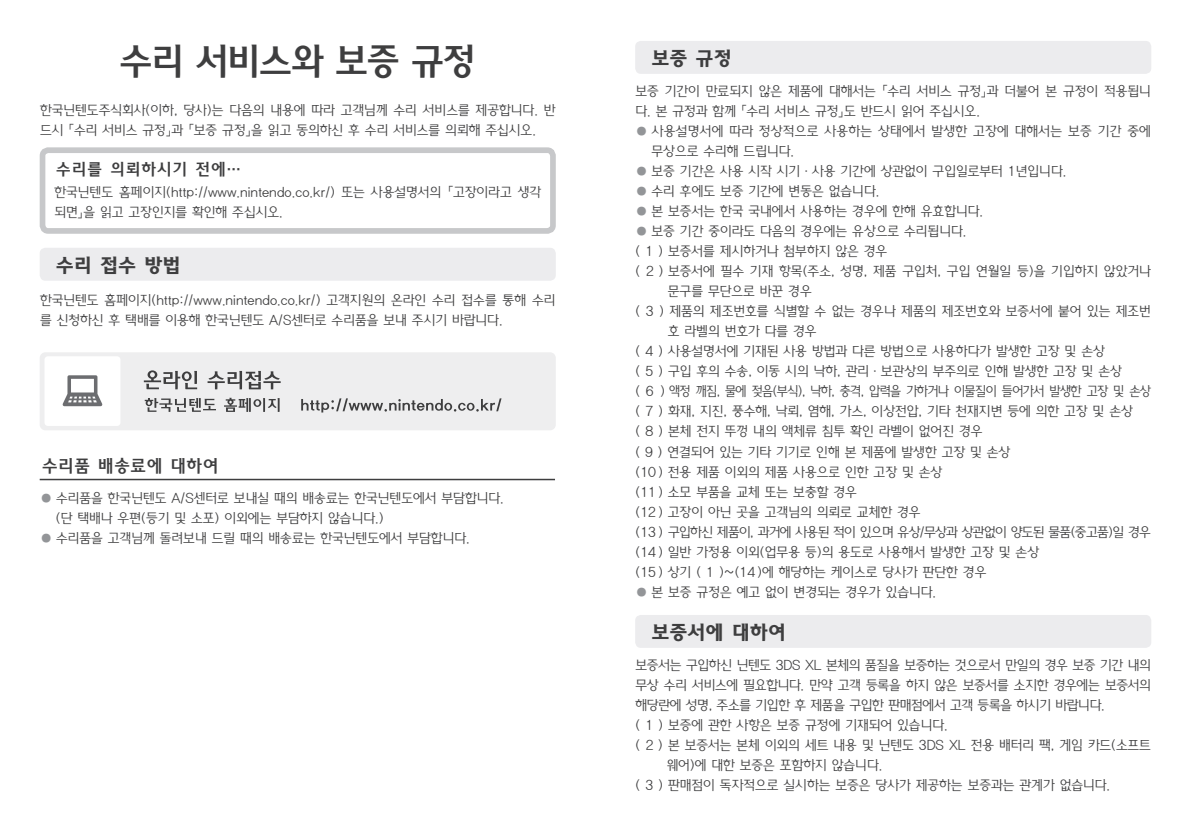
<style>
.page{position:relative;width:1191px;height:840px;background:#fff}
.page>*{position:absolute;margin:0;border:0;box-sizing:border-box;transform-origin:0 0}
.Title_repair{font:500 36px "Korean HAN";letter-spacing:-.075em;color:#3e3e3f;scale:.95 1}
.t1{font:700 19px "Korean HAN";color:#3e3e3f;scale:.95 1}
.段落スタイル_1{font:500 17px "Korean HAN";letter-spacing:.005em;color:#3e3e3f;scale:.95 1}
.t2{font:500 16px "Korean HAN";letter-spacing:.025em;color:#3e3e3f;scale:.95 1}
.Warranty_text{font:300 13px/20px "Korean HAN";letter-spacing:-.05em;color:#3e3e3f;scale:.95 1}
.Body_text_1{font:300 13px/20px "Korean HAN";letter-spacing:-.05em;color:#3e3e3f;scale:.95 1}
.Bullet_text_1{font:300 13px "Korean HAN";letter-spacing:-.05em;color:#3e3e3f;scale:.95 1}
.Warranty_text-2{font:300 13px "Korean HAN";letter-spacing:-.1em;color:#3e3e3f;scale:.95 1}
.Bullet_text_1-2{font:300 13px "Korean HAN";letter-spacing:-.03em;color:#3e3e3f;scale:.95 1}
.s1{color:#939598}
</style>
<div class="page">
<div style="left:635px;top:41px;width:516px;height:33px;background:#ececee;border-radius:6px"></div>
<div style="left:635px;top:614px;width:516px;height:33px;background:#ececee;border-radius:6px"></div>
<hr style="left:40px;top:478px;width:515px;height:2px;background:#3e3e3f">
<div style="left:40px;top:147px;width:516px;height:86px;border:6px solid #c7c8ca;border-radius:6px"></div>
<div style="left:40px;top:248px;width:516px;height:32px;background:#ececee;border-radius:6px"></div>
<div style="left:40px;top:352px;width:516px;height:78px;background:#eeeeef;border-radius:6px"></div>
<div style="left:44px;top:356px;width:76px;height:69px;background:#fff;border-radius:3px"></div>
<svg style="left:63px;top:375px;width:39px;height:31px"></svg>
<svg style="left:144px;top:370px;width:53px;height:19px"></svg>
<svg style="left:207px;top:371px;width:74px;height:18px"></svg>
<svg style="left:145px;top:398px;width:71px;height:13px"></svg>
<svg style="left:224px;top:397px;width:56px;height:14px"></svg>
<svg style="left:301px;top:398px;width:200px;height:14px"></svg>
<p class="Title_repair" style="left:119px;top:42px;width:378px">수리 서비스와 보증 규정</p>
<p class="Body_text_1" style="left:40px;top:100px;width:545px">한국닌텐도주식회사(이하, 당사)는 다음의 내용에 따라 고객님께 수리 서비스를 제공합니다. 반 드시 「수리 서비스 규정」과 「보증 규정」을 읽고 동의하신 후 수리 서비스를 의뢰해 주십시오.</p>
<p class="t2" style="left:56px;top:161px;width:197px">수리를 의뢰하시기 전에…</p>
<p class="Warranty_text" style="left:54px;top:182px;width:515px">한국닌텐도 홈페이지(http://www.nintendo.co.kr/) 또는 사용설명서의 「고장이라고 생각 되면」을 읽고 고장인지를 확인해 주십시오.</p>
<p class="t1" style="left:56px;top:255px;width:133px">수리 접수 방법</p>
<p class="Body_text_1" style="left:40px;top:290px;width:545px">한국닌텐도 홈페이지(http://www.nintendo.co.kr/) 고객지원의 온라인 수리 접수를 통해 수리 를 신청하신 후 택배를 이용해 한국닌텐도 A/S센터로 수리품을 보내 주시기 바랍니다.</p>
<p class="段落スタイル_1" style="left:42px;top:456px;width:188px">수리품 배송료에 대하여</p>
<p class="Body_text_1" style="left:40px;top:488px;width:490px"><span class="s1">●</span> 수리품을 한국닌텐도 A/S센터로 보내실 때의 배송료는 한국닌텐도에서 부담합니다.</p>
<p class="Body_text_1" style="left:56px;top:508px;width:347px">(단 택배나 우편(등기 및 소포) 이외에는 부담하지 않습니다.)</p>
<p class="Body_text_1" style="left:40px;top:528px;width:454px"><span class="s1">●</span> 수리품을 고객님께 돌려보내 드릴 때의 배송료는 한국닌텐도에서 부담합니다.</p>
<p class="t1" style="left:651px;top:48px;width:86px">보증 규정</p>
<p class="Body_text_1" style="left:635px;top:81px;width:545px">보증 기간이 만료되지 않은 제품에 대해서는 「수리 서비스 규정」과 더불어 본 규정이 적용됩니 다. 본 규정과 함께 「수리 서비스 규정」도 반드시 읽어 주십시오.</p>
<p class="Bullet_text_1-2" style="left:635px;top:124px;width:545px"><span class="s1">●</span> 사용설명서에 따라 정상적으로 사용하는 상태에서 발생한 고장에 대해서는 보증 기간 중에</p>
<p class="Bullet_text_1" style="left:651px;top:144px;width:152px">무상으로 수리해 드립니다.</p>
<p class="Bullet_text_1" style="left:635px;top:164px;width:455px"><span class="s1">●</span> 보증 기간은 사용 시작 시기·사용 기간에 상관없이 구입일로부터 1년입니다.</p>
<p class="Bullet_text_1" style="left:635px;top:184px;width:259px"><span class="s1">●</span> 수리 후에도 보증 기간에 변동은 없습니다.</p>
<p class="Bullet_text_1" style="left:635px;top:204px;width:368px"><span class="s1">●</span> 본 보증서는 한국 국내에서 사용하는 경우에 한해 유효합니다.</p>
<p class="Bullet_text_1" style="left:635px;top:224px;width:350px"><span class="s1">●</span> 보증 기간 중이라도 다음의 경우에는 유상으로 수리됩니다.</p>
<p class="Warranty_text" style="left:635px;top:241px;width:267px">( 1 ) 보증서를 제시하거나 첨부하지 않은 경우</p>
<p class="Warranty_text" style="left:635px;top:261px;width:544px">( 2 ) 보증서에 필수 기재 항목(주소, 성명, 제품 구입처, 구입 연월일 등)을 기입하지 않았거나</p>
<p class="Warranty_text" style="left:667px;top:281px;width:154px">문구를 무단으로 바꾼 경우</p>
<p class="Warranty_text" style="left:635px;top:301px;width:545px">( 3 ) 제품의 제조번호를 식별할 수 없는 경우나 제품의 제조번호와 보증서에 붙어 있는 제조번</p>
<p class="Warranty_text" style="left:667px;top:321px;width:159px">호 라벨의 번호가 다를 경우</p>
<p class="Warranty_text" style="left:635px;top:341px;width:496px">( 4 ) 사용설명서에 기재된 사용 방법과 다른 방법으로 사용하다가 발생한 고장 및 손상</p>
<p class="Warranty_text" style="left:635px;top:361px;width:514px">( 5 ) 구입 후의 수송, 이동 시의 낙하, 관리·보관상의 부주의로 인해 발생한 고장 및 손상</p>
<p class="Warranty_text-2" style="left:635px;top:384px;width:545px">( 6 ) 액정 깨짐, 물에 젖음(부식), 낙하, 충격, 압력을 가하거나 이물질이 들어가서 발생한 고장 및 손상</p>
<p class="Warranty_text" style="left:635px;top:401px;width:525px">( 7 ) 화재, 지진, 풍수해, 낙뢰, 염해, 가스, 이상전압, 기타 천재지변 등에 의한 고장 및 손상</p>
<p class="Warranty_text" style="left:635px;top:421px;width:367px">( 8 ) 본체 전지 뚜껑 내의 액체류 침투 확인 라벨이 없어진 경우</p>
<p class="Warranty_text" style="left:635px;top:441px;width:396px">( 9 ) 연결되어 있는 기타 기기로 인해 본 제품에 발생한 고장 및 손상</p>
<p class="Warranty_text" style="left:635px;top:461px;width:325px">(10 ) 전용 제품 이외의 제품 사용으로 인한 고장 및 손상</p>
<p class="Warranty_text" style="left:635px;top:481px;width:235px">(11 ) 소모 부품을 교체 또는 보충할 경우</p>
<p class="Warranty_text" style="left:635px;top:501px;width:302px">(12 ) 고장이 아닌 곳을 고객님의 의뢰로 교체한 경우</p>
<p class="Warranty_text-2" style="left:635px;top:524px;width:545px">(13 ) 구입하신 제품이, 과거에 사용된 적이 있으며 유상/무상과 상관없이 양도된 물품(중고품)일 경우</p>
<p class="Warranty_text" style="left:635px;top:541px;width:427px">(14 ) 일반 가정용 이외(업무용 등)의 용도로 사용해서 발생한 고장 및 손상</p>
<p class="Warranty_text" style="left:635px;top:561px;width:371px">(15 ) 상기 ( 1 )~(14 )에 해당하는 케이스로 당사가 판단한 경우</p>
<p class="Bullet_text_1" style="left:635px;top:584px;width:318px"><span class="s1">●</span> 본 보증 규정은 예고 없이 변경되는 경우가 있습니다.</p>
<p class="t1" style="left:651px;top:622px;width:143px">보증서에 대하여</p>
<p class="Warranty_text" style="left:635px;top:655px;width:545px;text-align:justify">보증서는 구입하신 닌텐도 3DS XL 본체의 품질을 보증하는 것으로서 만일의 경우 보증 기간 내의 무상 수리 서비스에 필요합니다. 만약 고객 등록을 하지 않은 보증서를 소지한 경우에는 보증서의 해당란에 성명, 주소를 기입한 후 제품을 구입한 판매점에서 고객 등록을 하시기 바랍니다.</p>
<p class="Warranty_text" style="left:635px;top:715px;width:331px">( 1 ) 보증에 관한 사항은 보증 규정에 기재되어 있습니다.</p>
<p class="Warranty_text" style="left:666px;top:735px;width:512px;text-indent:-31px">( 2 ) 본 보증서는 본체 이외의 세트 내용 및 닌텐도 3DS XL 전용 배터리 팩, 게임 카드(소프트 웨어)에 대한 보증은 포함하지 않습니다.</p>
<p class="Warranty_text" style="left:635px;top:775px;width:502px">( 3 ) 판매점이 독자적으로 실시하는 보증은 당사가 제공하는 보증과는 관계가 없습니다.</p>
</div>
